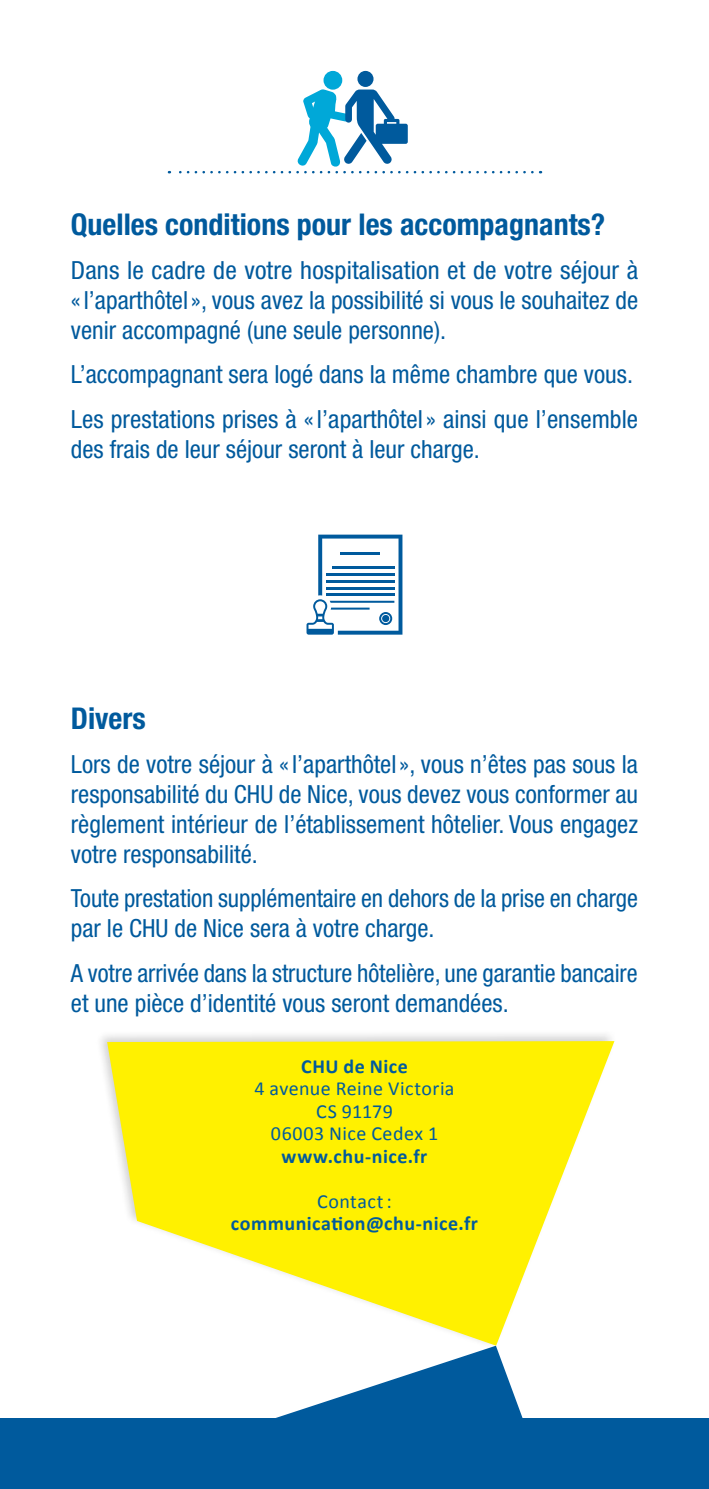
<style>
.page{position:relative;width:709px;height:1489px;background:#fff}
.page>*{position:absolute;margin:0;border:0;box-sizing:border-box;transform-origin:0 0}
.t1{font:700 condensed 30px "Helvetica Neue";color:#005a9d}
.t2{font:condensed 25px/30px "Helvetica Neue";color:#005a9d}
.t3{font:20px/22.5px "Calibri";letter-spacing:.025em;color:#005a9d;text-align:center}
.t4{font:700 20px "Calibri";letter-spacing:.025em;color:#005a9d}
</style>
<div class="page">
<svg style="left:279px;top:1367px;width:243px;height:50px;fill:#005a9d"></svg>
<div style="left:0;top:1417px;width:709px;height:71px;background:#005a9d"></div>
<svg style="left:306px;top:534px;width:96px;height:100px"></svg>
<div style="left:382px;top:615px;width:7px;height:7px;background:#005a9d;border-radius:50%"></div>
<div style="left:323px;top:71px;width:19px;height:19px;background:#00a8d8;border-radius:50%"></div>
<div style="left:357px;top:71px;width:16px;height:16px;background:#005a9d;border-radius:50%"></div>
<svg style="left:169px;top:88px;width:363px;height:85px"></svg>
<svg style="left:103px;top:1034px;width:511px;height:333px;fill:#fff100"></svg>
<p class="t1" style="left:71px;top:206px;width:536px">Quelles conditions pour les accompagnants?</p>
<p class="t2" style="left:71px;top:255px;width:568px;text-align:justify">Dans le cadre de votre hospitalisation et de votre séjour à «l’aparthôtel», vous avez la possibilité si vous le souhaitez de venir accompagné (une seule personne).</p>
<p class="t2" style="left:71px;top:352px;width:569px;line-height:44.2px">L’accompagnant sera logé dans la même chambre que vous.<br>Les prestations prises à «l’aparthôtel» ainsi que l’ensemble</p>
<p class="t2" style="left:71px;top:433px;width:410px">des frais de leur séjour seront à leur charge.</p>
<p class="t1" style="left:71px;top:700px;width:76px">Divers</p>
<p class="t2" style="left:71px;top:749px;width:569px;text-align:justify">Lors de votre séjour à «l’aparthôtel», vous n’êtes pas sous la responsabilité du CHU de Nice, vous devez vous conformer au règlement intérieur de l’établissement hôtelier. Vous engagez votre responsabilité.</p>
<p class="t2" style="left:71px;top:883px;width:568px">Toute prestation supplémentaire en dehors de la prise en charge par le CHU de Nice sera à votre charge.</p>
<p class="t2" style="left:71px;top:957px;width:568px">A votre arrivée dans la structure hôtelière, une garantie bancaire et une pièce d’identité vous seront demandées.</p>
<p class="t4" style="left:301px;top:1053px;width:108px">CHU de Nice</p>
<p class="t3" style="left:254px;top:1076px;width:201px">4 avenue Reine Victoria<br>CS 91179<br>06003 Nice Cedex 1</p>
<p class="t4" style="left:282px;top:1143px;width:147px">www.chu-nice.fr</p>
<p class="t3" style="left:317px;top:1188px;width:76px">Contact:</p>
<p class="t4" style="left:231px;top:1211px;width:248px">communication@chu-nice.fr</p>
</div>
